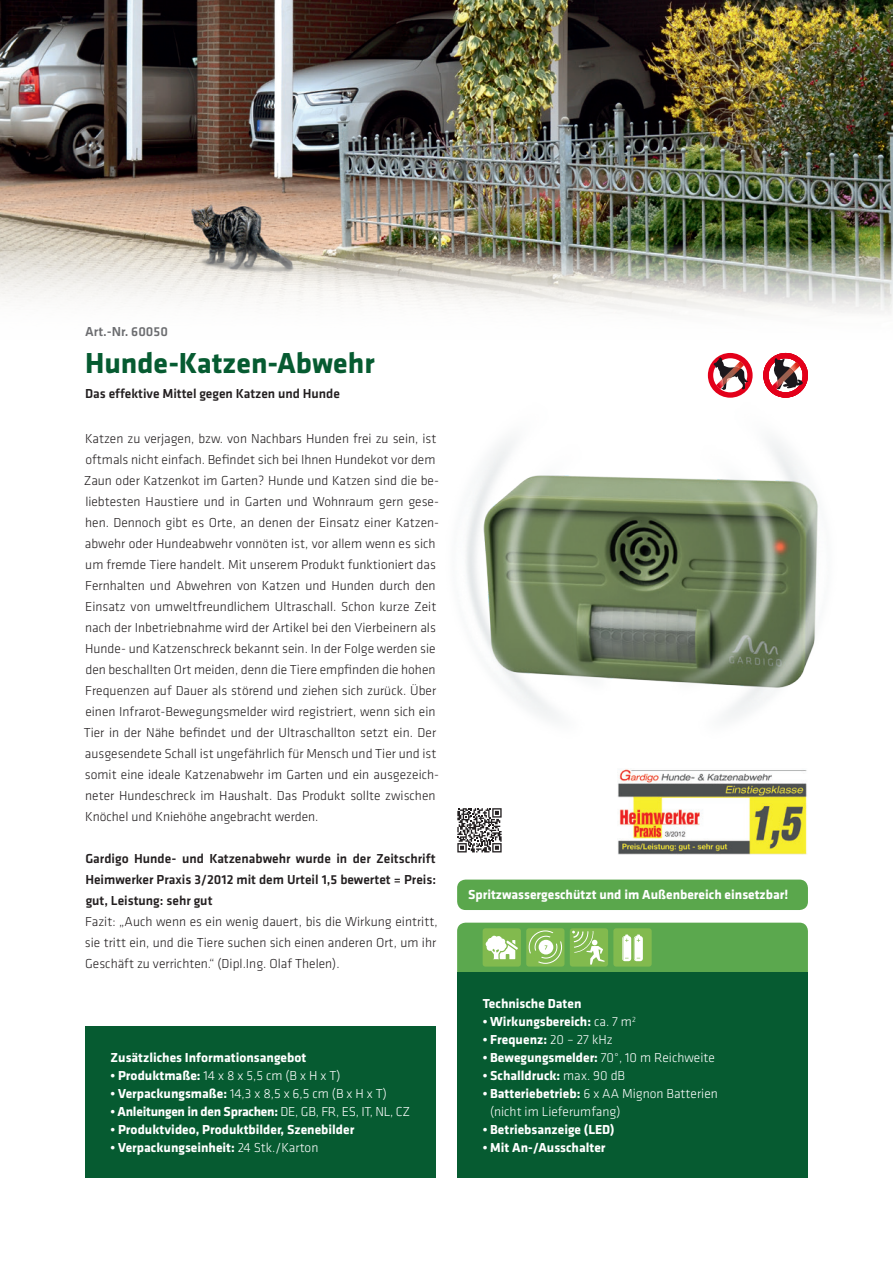
<style>
.page{position:relative;width:893px;height:1263px;background:#fff}
.page>*{position:absolute;margin:0;border:0;box-sizing:border-box;transform-origin:0 0}
.t1{font:30px "Klavika Bold OSF";color:#065b31}
.t2{font:300 13.5px/21px "Klavika";color:#231f20}
.t3{font:13.5px "Klavika Bold OSF";color:#fff}
.t4{font:500 13.5px/21px "Klavika";color:#231f20;text-align:justify}
.t5{font:300 13.5px/18px "Klavika";color:#fff}
.t6{font:13.5px "Klavika Bold OSF";letter-spacing:-.02em;color:#fff}
.t7{font:500 13.5px "Klavika";color:#6c6d70}
.s1{font-family:"Klavika Bold OSF";font-weight:400}
.s2{font-family:"Klavika";font-weight:300}
</style>
<div class="page">
<img style="left:0;top:0;width:892px;height:244px">
<img style="left:0;top:244px;width:893px;height:70px">
<div style="left:457px;top:923px;width:351px;height:78px;background:#5aa74c;border-radius:9px"></div>
<div style="left:457px;top:972px;width:351px;height:206px;background:#065b31"></div>
<div style="left:85px;top:1026px;width:351px;height:152px;background:#065b31"></div>
<svg style="left:457px;top:808px;width:45px;height:44px"></svg>
<img style="left:466px;top:352px;width:352px;height:367px">
<div style="left:483px;top:928px;width:38px;height:38px;background:#82ba4e;border-radius:3px"></div>
<svg style="left:486px;top:936px;width:32px;height:23px"></svg>
<div style="left:526px;top:928px;width:38px;height:38px;background:#82ba4e;border-radius:3px"></div>
<div style="left:529px;top:930px;width:33px;height:34px;border:1px solid #fff;border-radius:50%"></div>
<svg style="left:529px;top:931px;width:33px;height:32px"></svg>
<div style="left:613px;top:928px;width:39px;height:38px;background:#82ba4e;border-radius:3px"></div>
<svg style="left:622px;top:934px;width:21px;height:27px"></svg>
<div style="left:570px;top:928px;width:38px;height:38px;background:#82ba4e;border-radius:3px"></div>
<svg style="left:572px;top:931px;width:33px;height:33px"></svg>
<div style="left:457px;top:879px;width:351px;height:31px;background:#5aa74c;border-radius:9px"></div>
<img style="left:617px;top:769px;width:190px;height:85px">
<p class="t7" style="left:85px;top:324px;width:84px">Art.-Nr. 60050</p>
<p class="t1" style="left:85px;top:346px;width:291px">Hunde-Katzen-Abwehr</p>
<p class="t4" style="left:85px;top:383px;width:256px">Das effektive Mittel gegen Katzen und Hunde</p>
<p class="t2" style="left:84px;top:428px;width:357px">Katzen zu verjagen, bzw. von Nachbars Hunden frei zu sein, ist oftmals nicht einfach. Befindet sich bei Ihnen Hundekot vor dem Zaun oder Katzenkot im Garten? Hunde und Katzen sind die be&shy;liebtesten Haustiere und in Garten und Wohnraum gern gese&shy;hen. Dennoch gibt es Orte, an denen der Einsatz einer Katzen&shy;abwehr oder Hundeabwehr vonnöten ist, vor allem wenn es sich um fremde Tiere handelt. Mit unserem Produkt funktioniert das Fernhalten und Abwehren von Katzen und Hunden durch den Einsatz von umweltfreundlichem Ultraschall. Schon kurze Zeit nach der Inbetriebnahme wird der Artikel bei den Vierbeinern als Hunde- und Katzenschreck bekannt sein. In der Folge werden sie den beschallten Ort meiden, denn die Tiere empfinden die hohen Frequenzen auf Dauer als störend und ziehen sich zurück. Über einen Infrarot-Bewegungsmelder wird registriert, wenn sich ein Tier in der Nähe befindet und der Ultraschallton setzt ein. Der ausgesendete Schall ist ungefährlich für Mensch und Tier und ist somit eine ideale Katzenabwehr im Garten und ein ausgezeich&shy;neter Hundeschreck im Haushalt. Das Produkt sollte zwischen Knöchel und Kniehöhe angebracht werden.</p>
<p class="t4" style="left:85px;top:848px;width:352px">Gardigo Hunde- und Katzenabwehr wurde in der Zeitschrift Heimwerker Praxis 3/2012 mit dem Urteil 1,5 bewertet = Preis: gut, Leistung: sehr gut</p>
<p class="t2" style="left:85px;top:911px;width:354px;text-align:justify">Fazit: „Auch wenn es ein wenig dauert, bis die Wirkung eintritt, sie tritt ein, und die Tiere suchen sich einen anderen Ort, um ihr Geschäft zu verrichten.“ (Dipl.Ing. Olaf Thelen).</p>
<p class="t3" style="left:111px;top:1050px;width:197px">Zusätzliches Informationsangebot</p>
<p class="t5" style="left:111px;top:1067px;width:232px"><span class="s1">• Produktmaße:</span> 14 x 8 x 5,5 cm (B x H x T)</p>
<p class="t5" style="left:111px;top:1085px;width:278px"><span class="s1">• Verpackungsmaße:</span> 14,3 x 8,5 x 6,5 cm (B x H x T)</p>
<p class="t6" style="left:111px;top:1104px;width:301px">• Anleitungen in den Sprachen: <span class="s2">DE, GB, FR, ES, IT, NL, CZ</span></p>
<p class="t3" style="left:111px;top:1122px;width:245px">• Produktvideo, Produktbilder, Szenebilder</p>
<p class="t3" style="left:111px;top:1140px;width:209px">• Verpackungseinheit: <span class="s2">24 Stk./Karton</span></p>
<p class="t3" style="left:468px;top:887px;width:322px">Spritzwassergeschützt und im Außenbereich einsetzbar!</p>
<p class="t3" style="left:483px;top:996px;width:100px">Technische Daten</p>
<p class="t3" style="left:483px;top:1014px;width:155px">• Wirkungsbereich: <span class="s2">ca. 7 m</span><sup>2</sup></p>
<p class="t3" style="left:483px;top:1032px;width:131px">• Frequenz: <span class="s2">20 – 27 kHz</span></p>
<p class="t3" style="left:483px;top:1050px;width:234px">• Bewegungsmelder: <span class="s2">70°, 10 m Reichweite</span></p>
<p class="t3" style="left:483px;top:1068px;width:144px">• Schalldruck: <span class="s2">max. 90 dB</span></p>
<p class="t5" style="left:490px;top:1085px;width:229px;text-indent:-8px"><span class="s1">• Batteriebetrieb:</span> 6 x AA Mignon Batterien (nicht im Lieferumfang)</p>
<p class="t3" style="left:483px;top:1122px;width:134px">• Betriebsanzeige (LED)</p>
<p class="t3" style="left:483px;top:1140px;width:124px">• Mit An-/Ausschalter</p>
</div>
